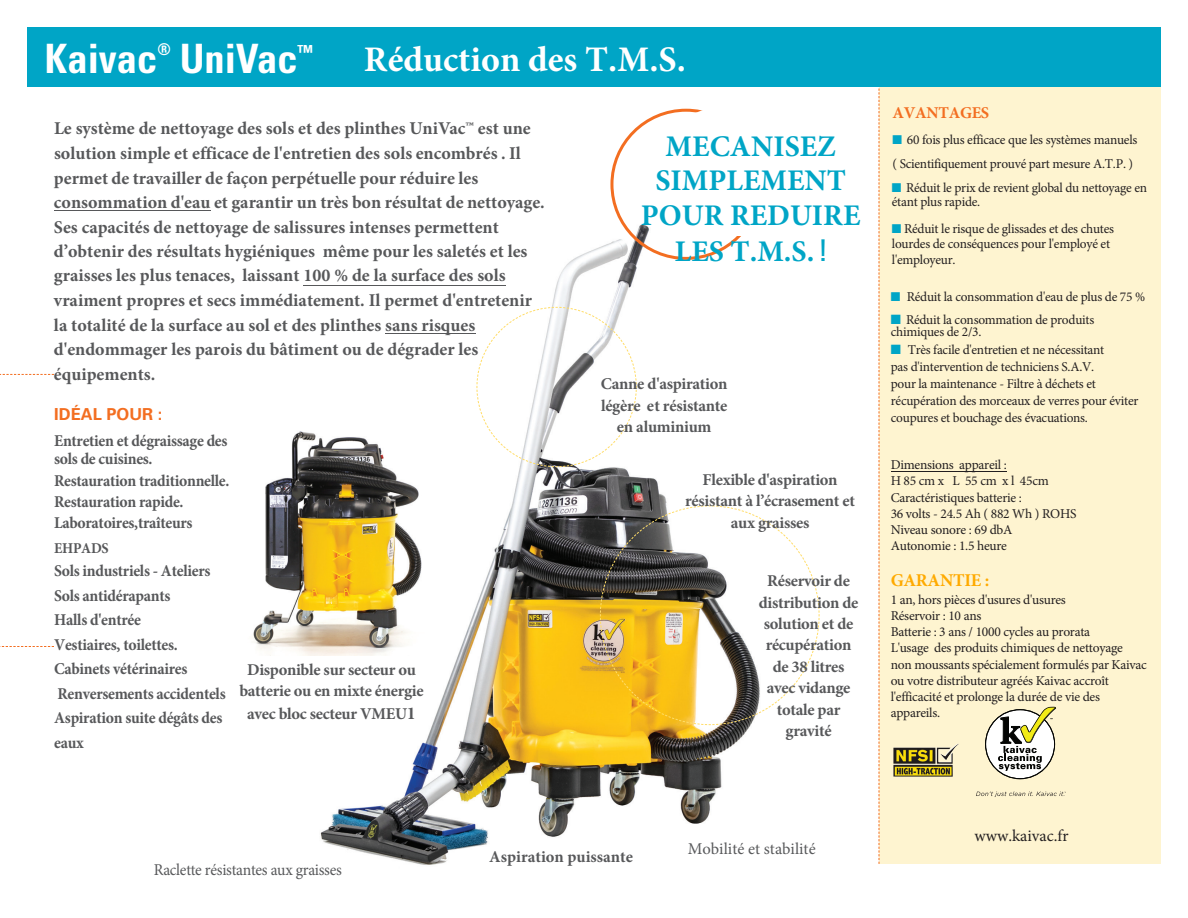
<style>
.page{position:relative;width:1188px;height:918px;background:#fff}
.page>*{position:absolute;margin:0;border:0;box-sizing:border-box;transform-origin:0 0}
.t1{font:700 condensed 40.5px "Univers LT Std";color:#fff}
.t2{font:700 36px "Minion Pro";color:#fff}
.t3{font:700 30px/35.2px "Minion Pro";color:#00a5c6;text-align:center}
.t4{font:700 18px/24.6px "Minion Pro";color:#57585a}
.t5{font:700 18px "Minion Pro";letter-spacing:-.015em;color:#fa0}
.t6{font:700 condensed 18px "Univers LT Std";color:#fff}
.t7{font:700 16.5px/24.5px "Minion Pro";letter-spacing:-.02em;color:#57585a;scale:.95 1}
.t8{font:700 16.5px/21.5px "Minion Pro";letter-spacing:-.02em;color:#57585a;text-align:center}
.t9{font:16.5px "Minion Pro";letter-spacing:-.02em;color:#58595b;scale:.95 1}
.t10{font:700 16.5px "Minion Pro";color:#57585a}
.t11{font:16.5px "Minion Pro";color:#58595b}
.t12{font:16.5px "Minion Pro";color:#231f20}
.t13{font:700 16.5px "Minion Pro";letter-spacing:-.02em;color:#f36e21}
.t14{font:700 condensed 16.2px "Univers LT Std";color:#fff}
.t15{font:700 15px "Minion Pro";letter-spacing:-.02em;color:#57585a;scale:.95 1}
.t16{font:13.5px/17px "Minion Pro";letter-spacing:-.02em;color:#231f20}
.t17{font:13.5px/16.2px "Minion Pro";letter-spacing:-.02em;color:#221e1f}
.s1{font-family:"Univers LT Std";color:#f36e21}
.s2{font-size:18px}
.s3{font-family:"Univers LT Std";font-weight:400;font-stretch:ultra-condensed}
.s4{color:#00a5c6}
</style>
<div class="page">
<img style="left:303px;top:193px;width:448px;height:672px">
<div style="left:677px;top:117px;width:162px;height:119px;background:#fff"></div>
<svg style="left:685px;top:108px;width:18px;height:5px"></svg>
<div style="left:879px;top:71px;width:282px;height:793px;background:#fef4d0"></div>
<svg style="left:879px;top:88px;width:1px;height:776px"></svg>
<div style="left:27px;top:27px;width:1134px;height:60px;background:#00a5c6"></div>
<svg style="left:600px;top:505px;width:220px;height:220px"></svg>
<svg style="left:476px;top:307px;width:161px;height:160px"></svg>
<svg style="left:0;top:374px;width:54px;height:1px"></svg>
<svg style="left:0;top:646px;width:54px;height:1px"></svg>
<svg style="left:985px;top:707px;width:71px;height:72px"></svg>
<svg style="left:976px;top:791px;width:90px;height:6px"></svg>
<img style="left:893px;top:744px;width:66px;height:20px">
<img style="left:253px;top:412px;width:178px;height:244px">
<hr style="left:891px;top:472px;width:116px;height:1px;background:#221e1f">
<hr style="left:54px;top:210px;width:157px;height:1px;background:#57585a">
<hr style="left:304px;top:285px;width:202px;height:1px;background:#57585a">
<hr style="left:385px;top:333px;width:90px;height:1px;background:#57585a">
<h1 class="t1" style="left:45px;top:34px;width:114px">Kaivac</h1>
<p class="t14" style="left:157px;top:40px;width:15px">®</p>
<h1 class="t1" style="left:180px;top:34px;width:119px">UniVac</h1>
<p class="t6" style="left:298px;top:41px;width:17px">™</p>
<p class="t2" style="left:364px;top:34px;width:323px">Réduction des T.M.S.</p>
<p class="t4" style="left:54px;top:116px;width:492px">Le système de nettoyage des sols et des plinthes UniVac™ est une solution simple et efficace de l'entretien des sols encombrés . Il permet de travailler de façon perpétuelle pour réduire les consommation d'eau et garantir un très bon résultat de nettoyage.<br>Ses capacités de nettoyage de salissures intenses permettent d’obtenir des résultats hygiéniques même pour les saletés et les graisses les plus tenaces, laissant 100 % de la surface des sols vraiment propres et secs immédiatement. Il permet d'entretenir la totalité de la surface au sol et des plinthes sans risques d'endommager les parois du bâtiment ou de dégrader les équipements.</p>
<p class="t7" style="left:54px;top:401px;width:184px;line-height:26.2px"><span class="s1">IDÉAL POUR :<br></span>Entretien et dégraissage des</p>
<p class="t7" style="left:54px;top:448px;width:186px;line-height:21.3px">sols de cuisines.<br>Restauration traditionnelle.<br>Restauration rapide.<br>Laboratoires,traîteurs</p>
<p class="t15" style="left:54px;top:537px;width:59px">EHPADS</p>
<p class="t7" style="left:54px;top:559px;width:182px">Sols industriels - Ateliers<br>Sols antidérapants<br>Halls d'entrée<br>Vestiaires, toilettes.<br>Cabinets vétérinaires<br>Renversements accidentels<br>Aspiration suite dégâts des eaux</p>
<p class="t8" style="left:239px;top:659px;width:186px;line-height:21.9px">Disponible sur secteur ou batterie ou en mixte énergie avec bloc secteur VMEU<span class="s2">1</span></p>
<p class="t3" style="left:641px;top:128px;width:221px">MECANISEZ<br>SIMPLEMENT<br>POUR REDUIRE<br>LES T.M.S. <span class="s3">!</span></p>
<p class="t8" style="left:601px;top:373px;width:128px">Canne d'aspiration légère et résistante en aluminium</p>
<p class="t8" style="left:685px;top:469px;width:171px">Flexible d'aspiration résistant à l’écrasement et aux graisses</p>
<p class="t8" style="left:759px;top:570px;width:101px">Réservoir de distribution de solution et de récupération de 38 litres avec vidange totale par gravité</p>
<p class="t13" style="left:893px;top:101px;width:98px">AVANTAGES</p>
<p class="t16" style="left:893px;top:128px;width:246px;line-height:23.9px"><span class="s4">■</span> 60 fois plus efficace que les systèmes manuels ( Scientifiquement prouvé part mesure A.T.P. )</p>
<p class="t16" style="left:892px;top:180px;width:257px;line-height:14.5px"><span class="s4">■</span> Réduit le prix de revient global du nettoyage en étant plus rapide.</p>
<p class="t16" style="left:892px;top:221px;width:224px;line-height:15.6px"><span class="s4">■</span> Réduit le risque de glissades et des chutes lourdes de conséquences pour l'employé et l'employeur.</p>
<p class="t16" style="left:891px;top:288px;width:256px"><span class="s4">■</span> Réduit la consommation d'eau de plus de 75 %</p>
<p class="t16" style="left:891px;top:313px;width:205px;line-height:12.1px"><span class="s4">■</span> Réduit la consommation de produits chimiques de 2/3.</p>
<p class="t16" style="left:891px;top:342px;width:249px"><span class="s4">■</span> Très facile d'entretien et ne nécessitant<br>pas d'intervention de techniciens S.A.V.<br>pour la maintenance - Filtre à déchets et récupération des morceaux de verres pour éviter coupures et bouchage des évacuations.</p>
<p class="t17" style="left:891px;top:457px;width:187px">Dimensions appareil :<br>H 85 cm x L 55 cm x l 45cm<br>Caractéristiques batterie :<br>36 volts - 24.5 Ah ( 882 Wh ) ROHS<br>Niveau sonore : 69 dbA<br>Autonomie : 1.5 heure</p>
<p class="t5" style="left:891px;top:567px;width:100px">GARANTIE :</p>
<p class="t17" style="left:891px;top:592px;width:258px">1 an, hors pièces d'usures d'usures<br>Réservoir : 10 ans<br>Batterie : 3 ans / 1000 cycles au prorata<br>L'usage des produits chimiques de nettoyage non moussants spécialement formulés par Kaivac ou votre distributeur agréés Kaivac accroît l'efficacité et prolonge la durée de vie des appareils.</p>
<p class="t9" style="left:154px;top:859px;width:199px">Raclette résistantes aux graisses</p>
<p class="t10" style="left:489px;top:845px;width:145px">Aspiration puissante</p>
<p class="t11" style="left:688px;top:838px;width:129px">Mobilité et stabilité</p>
<p class="t12" style="left:974px;top:824px;width:96px">www.kaivac.fr</p>
</div>
